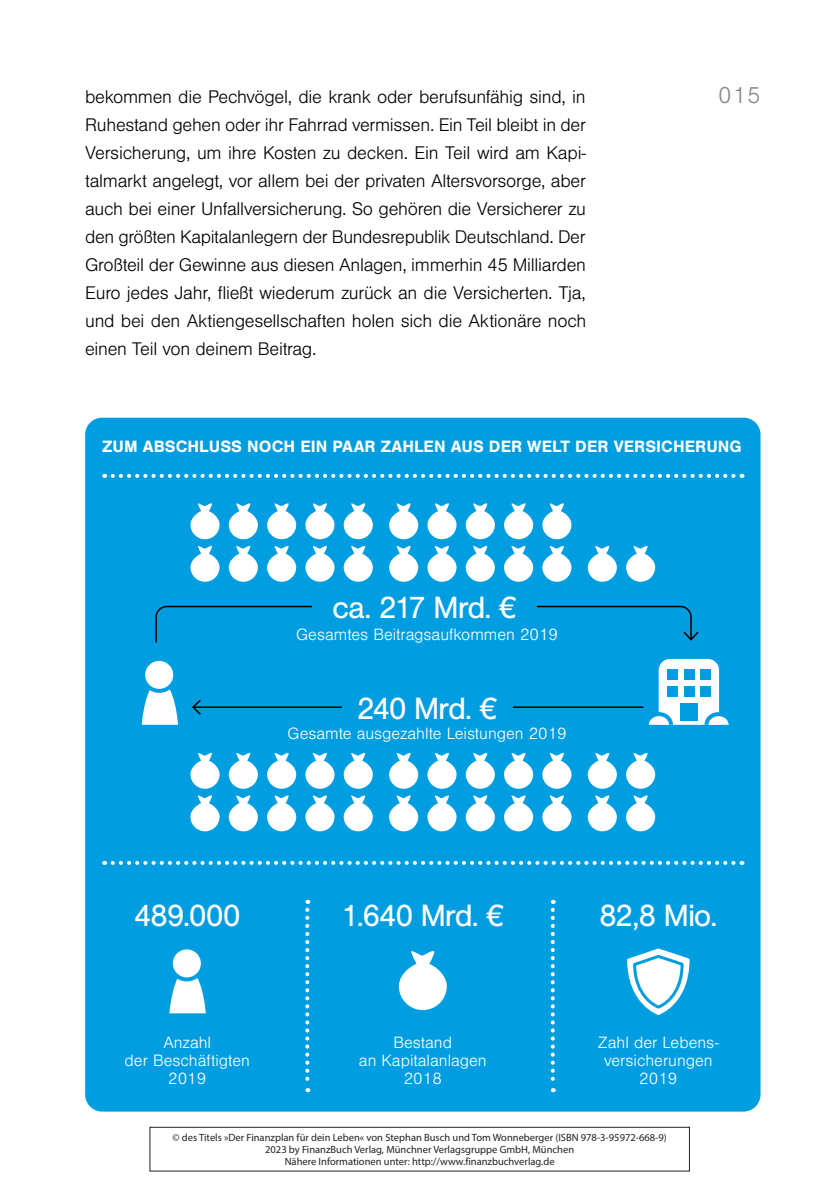
<style>
.page{position:relative;width:840px;height:1191px;background:#fff}
.page>*{position:absolute;margin:0;border:0;box-sizing:border-box;transform-origin:0 0}
.t1{font:32px "Nimbus San";letter-spacing:-.045em;color:#fff}
.t2{font:300 24px "Nimbus San";color:#87888a}
.t3{font:300 19px/28px "Nimbus San";letter-spacing:-.015em;color:#000;text-align:justify}
.t4{font:300 17px/18px "Nimbus San";color:#fff;text-align:center}
.t5{font:700 17px "Nimbus San";color:#fff}
.t6{font:10.4px/12.2px "Myriad Pro";color:#231f20;text-align:center}
</style>
<div class="page">
<div style="left:85px;top:418px;width:675px;height:693px;background:#009ee0;border-radius:17px"></div>
<hr style="left:193px;top:706px;width:450px;height:2px;background:#000">
<svg style="left:192px;top:699px;width:10px;height:16px"></svg>
<svg style="left:305px;top:900px;width:4px;height:192px"></svg>
<svg style="left:550px;top:900px;width:4px;height:192px"></svg>
<svg style="left:169px;top:978px;width:37px;height:35px"></svg>
<div style="left:171px;top:947px;width:32px;height:32px;background:#fff;border-radius:50%"></div>
<div style="left:169px;top:945px;width:36px;height:36px;border:4px solid #009ee0;border-radius:50%"></div>
<div style="left:398px;top:962px;width:48px;height:48px;background:#fff;border-radius:50%"></div>
<svg style="left:410px;top:951px;width:26px;height:17px"></svg>
<svg style="left:627px;top:948px;width:62px;height:67px"></svg>
<svg style="left:642px;top:659px;width:89px;height:66px"></svg>
<svg style="left:142px;top:690px;width:36px;height:35px"></svg>
<div style="left:143px;top:659px;width:32px;height:32px;background:#fff;border-radius:50%"></div>
<div style="left:141px;top:657px;width:36px;height:36px;border:4px solid #009ee0;border-radius:50%"></div>
<svg style="left:155px;top:605px;width:544px;height:38px"></svg>
<div style="left:312px;top:597px;width:224px;height:21px;background:#009ee0"></div>
<div style="left:342px;top:697px;width:170px;height:22px;background:#009ee0"></div>
<div style="left:190px;top:552px;width:29px;height:30px;background:#fff;border-radius:50%"></div>
<svg style="left:197px;top:545px;width:16px;height:11px"></svg>
<div style="left:229px;top:552px;width:29px;height:30px;background:#fff;border-radius:50%"></div>
<svg style="left:235px;top:545px;width:16px;height:12px"></svg>
<div style="left:267px;top:552px;width:29px;height:30px;background:#fff;border-radius:50%"></div>
<svg style="left:274px;top:545px;width:16px;height:12px"></svg>
<div style="left:305px;top:552px;width:29px;height:30px;background:#fff;border-radius:50%"></div>
<svg style="left:312px;top:545px;width:16px;height:11px"></svg>
<div style="left:343px;top:552px;width:29px;height:30px;background:#fff;border-radius:50%"></div>
<svg style="left:350px;top:545px;width:16px;height:12px"></svg>
<div style="left:389px;top:552px;width:29px;height:30px;background:#fff;border-radius:50%"></div>
<svg style="left:395px;top:545px;width:16px;height:12px"></svg>
<div style="left:427px;top:552px;width:29px;height:30px;background:#fff;border-radius:50%"></div>
<svg style="left:434px;top:545px;width:16px;height:11px"></svg>
<div style="left:465px;top:552px;width:29px;height:30px;background:#fff;border-radius:50%"></div>
<svg style="left:472px;top:545px;width:16px;height:12px"></svg>
<div style="left:503px;top:552px;width:30px;height:30px;background:#fff;border-radius:50%"></div>
<svg style="left:510px;top:545px;width:16px;height:12px"></svg>
<div style="left:542px;top:552px;width:29px;height:30px;background:#fff;border-radius:50%"></div>
<svg style="left:548px;top:546px;width:17px;height:11px"></svg>
<div style="left:587px;top:552px;width:29px;height:30px;background:#fff;border-radius:50%"></div>
<svg style="left:594px;top:545px;width:16px;height:12px"></svg>
<div style="left:625px;top:552px;width:29px;height:30px;background:#fff;border-radius:50%"></div>
<svg style="left:632px;top:545px;width:16px;height:12px"></svg>
<div style="left:190px;top:510px;width:29px;height:29px;background:#fff;border-radius:50%"></div>
<svg style="left:197px;top:503px;width:16px;height:11px"></svg>
<div style="left:229px;top:510px;width:29px;height:29px;background:#fff;border-radius:50%"></div>
<svg style="left:235px;top:503px;width:16px;height:11px"></svg>
<div style="left:267px;top:510px;width:29px;height:29px;background:#fff;border-radius:50%"></div>
<svg style="left:274px;top:503px;width:16px;height:11px"></svg>
<div style="left:305px;top:510px;width:29px;height:29px;background:#fff;border-radius:50%"></div>
<svg style="left:312px;top:503px;width:16px;height:11px"></svg>
<div style="left:343px;top:510px;width:29px;height:29px;background:#fff;border-radius:50%"></div>
<svg style="left:350px;top:503px;width:16px;height:11px"></svg>
<div style="left:389px;top:510px;width:29px;height:29px;background:#fff;border-radius:50%"></div>
<svg style="left:395px;top:503px;width:16px;height:11px"></svg>
<div style="left:427px;top:510px;width:29px;height:29px;background:#fff;border-radius:50%"></div>
<svg style="left:434px;top:503px;width:16px;height:11px"></svg>
<div style="left:465px;top:510px;width:29px;height:29px;background:#fff;border-radius:50%"></div>
<svg style="left:472px;top:503px;width:16px;height:11px"></svg>
<div style="left:503px;top:510px;width:30px;height:29px;background:#fff;border-radius:50%"></div>
<svg style="left:510px;top:503px;width:16px;height:11px"></svg>
<div style="left:542px;top:510px;width:29px;height:29px;background:#fff;border-radius:50%"></div>
<svg style="left:548px;top:503px;width:17px;height:12px"></svg>
<div style="left:190px;top:802px;width:29px;height:29px;background:#fff;border-radius:50%"></div>
<svg style="left:197px;top:795px;width:16px;height:11px"></svg>
<div style="left:229px;top:802px;width:29px;height:29px;background:#fff;border-radius:50%"></div>
<svg style="left:235px;top:795px;width:16px;height:11px"></svg>
<div style="left:267px;top:802px;width:29px;height:29px;background:#fff;border-radius:50%"></div>
<svg style="left:274px;top:795px;width:16px;height:11px"></svg>
<div style="left:305px;top:802px;width:29px;height:29px;background:#fff;border-radius:50%"></div>
<svg style="left:312px;top:795px;width:16px;height:11px"></svg>
<div style="left:343px;top:802px;width:29px;height:29px;background:#fff;border-radius:50%"></div>
<svg style="left:350px;top:795px;width:16px;height:11px"></svg>
<div style="left:389px;top:802px;width:29px;height:29px;background:#fff;border-radius:50%"></div>
<svg style="left:395px;top:795px;width:16px;height:11px"></svg>
<div style="left:427px;top:802px;width:29px;height:29px;background:#fff;border-radius:50%"></div>
<svg style="left:434px;top:795px;width:16px;height:11px"></svg>
<div style="left:465px;top:802px;width:29px;height:29px;background:#fff;border-radius:50%"></div>
<svg style="left:472px;top:795px;width:16px;height:11px"></svg>
<div style="left:503px;top:802px;width:30px;height:29px;background:#fff;border-radius:50%"></div>
<svg style="left:510px;top:795px;width:16px;height:11px"></svg>
<div style="left:542px;top:802px;width:29px;height:29px;background:#fff;border-radius:50%"></div>
<svg style="left:548px;top:795px;width:17px;height:12px"></svg>
<div style="left:587px;top:802px;width:29px;height:29px;background:#fff;border-radius:50%"></div>
<svg style="left:594px;top:795px;width:16px;height:11px"></svg>
<div style="left:625px;top:802px;width:29px;height:29px;background:#fff;border-radius:50%"></div>
<svg style="left:632px;top:795px;width:16px;height:11px"></svg>
<div style="left:190px;top:759px;width:29px;height:29px;background:#fff;border-radius:50%"></div>
<svg style="left:197px;top:752px;width:16px;height:11px"></svg>
<div style="left:229px;top:759px;width:29px;height:29px;background:#fff;border-radius:50%"></div>
<svg style="left:235px;top:752px;width:16px;height:12px"></svg>
<div style="left:267px;top:759px;width:29px;height:29px;background:#fff;border-radius:50%"></div>
<svg style="left:274px;top:752px;width:16px;height:12px"></svg>
<div style="left:305px;top:759px;width:29px;height:29px;background:#fff;border-radius:50%"></div>
<svg style="left:312px;top:752px;width:16px;height:11px"></svg>
<div style="left:343px;top:759px;width:29px;height:29px;background:#fff;border-radius:50%"></div>
<svg style="left:350px;top:752px;width:16px;height:12px"></svg>
<div style="left:389px;top:759px;width:29px;height:29px;background:#fff;border-radius:50%"></div>
<svg style="left:395px;top:752px;width:16px;height:12px"></svg>
<div style="left:427px;top:759px;width:29px;height:29px;background:#fff;border-radius:50%"></div>
<svg style="left:434px;top:752px;width:16px;height:11px"></svg>
<div style="left:465px;top:759px;width:29px;height:29px;background:#fff;border-radius:50%"></div>
<svg style="left:472px;top:752px;width:16px;height:12px"></svg>
<div style="left:503px;top:759px;width:30px;height:29px;background:#fff;border-radius:50%"></div>
<svg style="left:510px;top:752px;width:16px;height:12px"></svg>
<div style="left:542px;top:759px;width:29px;height:29px;background:#fff;border-radius:50%"></div>
<svg style="left:548px;top:753px;width:17px;height:11px"></svg>
<div style="left:587px;top:759px;width:29px;height:29px;background:#fff;border-radius:50%"></div>
<svg style="left:594px;top:752px;width:16px;height:12px"></svg>
<div style="left:625px;top:759px;width:29px;height:29px;background:#fff;border-radius:50%"></div>
<svg style="left:632px;top:752px;width:16px;height:12px"></svg>
<svg style="left:104px;top:861px;width:629px;height:4px"></svg>
<svg style="left:104px;top:474px;width:629px;height:4px"></svg>
<div style="left:149px;top:1126px;width:540px;height:45px;border:1px solid #231f20"></div>
<p class="t3" style="left:85px;top:83px;width:502px">bekommen die Pechvögel, die krank oder berufsunfähig sind, in</p>
<p class="t2" style="left:717px;top:83px;width:44px">015</p>
<p class="t3" style="left:85px;top:111px;width:502px">Ruhestand gehen oder ihr Fahrrad vermissen. Ein Teil bleibt in der Versicherung, um ihre Kosten zu decken. Ein Teil wird am Kapi&shy;talmarkt angelegt, vor allem bei der privaten Altersvorsorge, aber auch bei einer Unfallversicherung. So gehören die Versicherer zu den größten Kapitalanlegern der Bundesrepublik Deutschland. Der Großteil der Gewinne aus diesen Anlagen, immerhin 45 Milliarden Euro jedes Jahr, fließt wiederum zurück an die Versicherten. Tja, und bei den Aktiengesellschaften holen sich die Aktionäre noch einen Teil von deinem Beitrag.</p>
<p class="t5" style="left:102px;top:436px;width:640px">ZUM ABSCHLUSS NOCH EIN PAAR ZAHLEN AUS DER WELT DER VERSICHERUNG</p>
<h1 class="t1" style="left:332px;top:590px;width:186px">ca. 217 Mrd. €</h1>
<p class="t4" style="left:296px;top:626px;width:263px">Gesamtes Beitragsaufkommen 2019</p>
<h1 class="t1" style="left:356px;top:690px;width:142px">240 Mrd. €</h1>
<p class="t4" style="left:287px;top:725px;width:280px">Gesamte ausgezahlte Leistungen 2019</p>
<h1 class="t1" style="left:134px;top:898px;width:109px">489.000</h1>
<p class="t4" style="left:124px;top:1034px;width:127px">Anzahl<br>der Beschäftigten<br>2019</p>
<h1 class="t1" style="left:341px;top:898px;width:164px">1.640 Mrd. €</h1>
<p class="t4" style="left:359px;top:1034px;width:129px">Bestand<br>an Kapitalanlagen<br>2018</p>
<h1 class="t1" style="left:598px;top:898px;width:120px">82,8 Mio.</h1>
<p class="t4" style="left:597px;top:1034px;width:122px">Zahl der Lebens&shy;versicherungen<br>2019</p>
<p class="t6" style="left:172px;top:1131px;width:495px">© des Titels »Der Finanzplan für dein Leben« von Stephan Busch und Tom Wonneberger (ISBN 978-3-95972-668-9)<br>2023 by FinanzBuch Verlag, Münchner Verlagsgruppe GmbH, München<br>Nähere Informationen unter: http://www.finanzbuchverlag.de</p>
</div>
